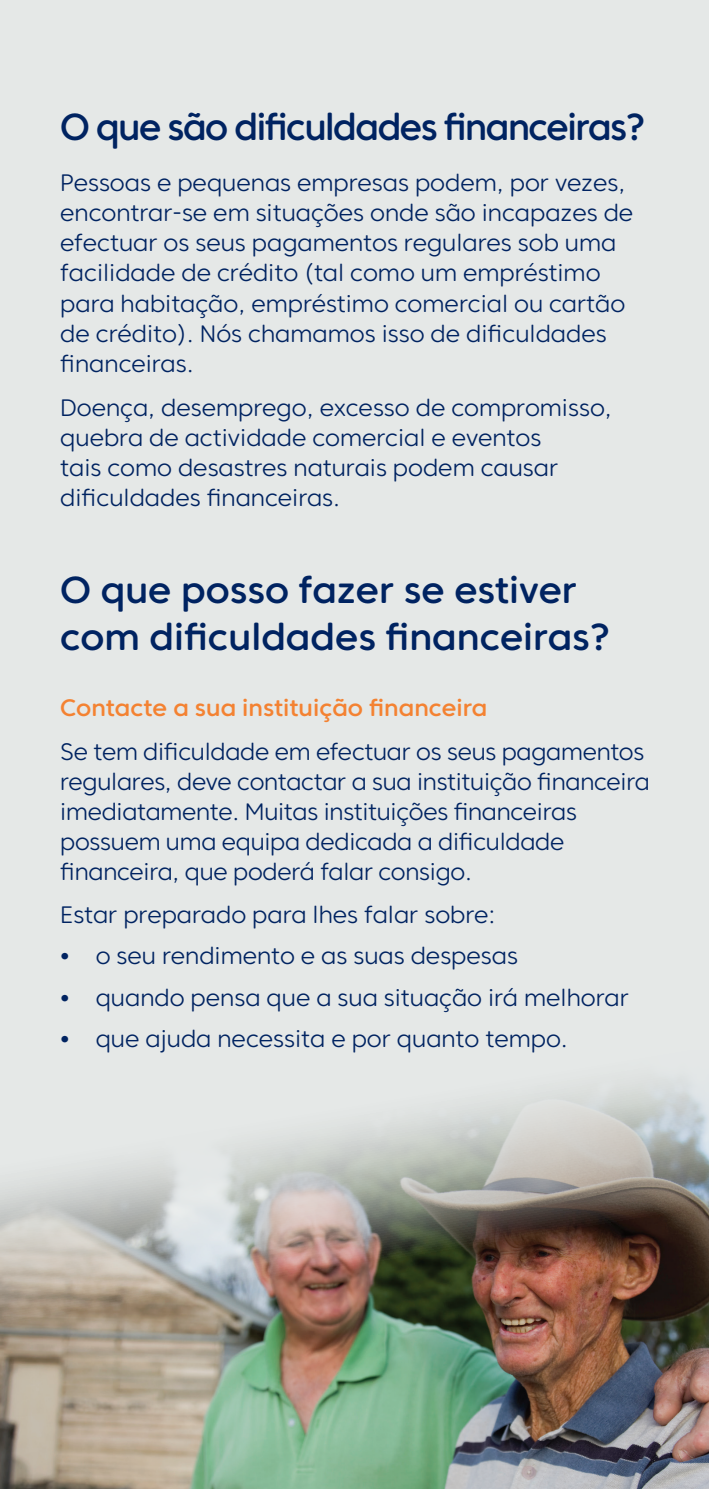
<style>
.page{position:relative;width:709px;height:1489px;background:#fff}
.page>*{position:absolute;margin:0;border:0;box-sizing:border-box;transform-origin:0 0}
.t1{font:500 37.5px/47.5px "Core Sans CR 55";color:#002361}
.t2{font:500 37.5px "Core Sans CR 55";letter-spacing:-.04em;color:#002361;scale:.96 1}
.t3{font:300 23.75px/30px "Core Sans CR 35";color:#002361}
.t4{font:500 23.75px "Core Sans CR 55";color:#f48232}
.s1{font-family:"Core Sans CR 65";font-weight:700}
</style>
<div class="page">
<div style="left:0;top:0;width:709px;height:1488px;background:#e5e8e7"></div>
<img style="left:0;top:1083px;width:709px;height:405px">
<h1 class="t2" style="left:60px;top:104px;width:611px">O que são dificuldades financeiras?</h1>
<p class="t3" style="left:60px;top:168px;width:574px">Pessoas e pequenas empresas podem, por vezes, encontrar-se em situações onde são incapazes de efectuar os seus pagamentos regulares sob uma facilidade de crédito (tal como um empréstimo para habitação, empréstimo comercial ou cartão de crédito). Nós chamamos isso de dificuldades financeiras.</p>
<p class="t3" style="left:60px;top:392px;width:553px">Doença, desemprego, excesso de compromisso, quebra de actividade comercial e eventos<br>tais como desastres naturais podem causar dificuldades financeiras.</p>
<h1 class="t1" style="left:60px;top:565px;width:552px">O que posso fazer se estiver com dificuldades financeiras?</h1>
<p class="t4" style="left:60px;top:692px;width:429px">Contacte a sua instituição financeira</p>
<p class="t3" style="left:60px;top:736px;width:591px">Se tem dificuldade em efectuar os seus pagamentos regulares, deve contactar a sua instituição financeira imediatamente. Muitas instituições financeiras possuem uma equipa dedicada a dificuldade financeira, que poderá falar consigo.</p>
<p class="t3" style="left:60px;top:899px;width:437px">Estar preparado para lhes falar sobre:</p>
<p class="t3" style="left:60px;top:940px;width:459px"><span class="s1">•</span> o seu rendimento e as suas despesas</p>
<p class="t3" style="left:60px;top:982px;width:570px"><span class="s1">•</span> quando pensa que a sua situação irá melhorar</p>
<p class="t3" style="left:60px;top:1023px;width:509px"><span class="s1">•</span> que ajuda necessita e por quanto tempo.</p>
</div>
